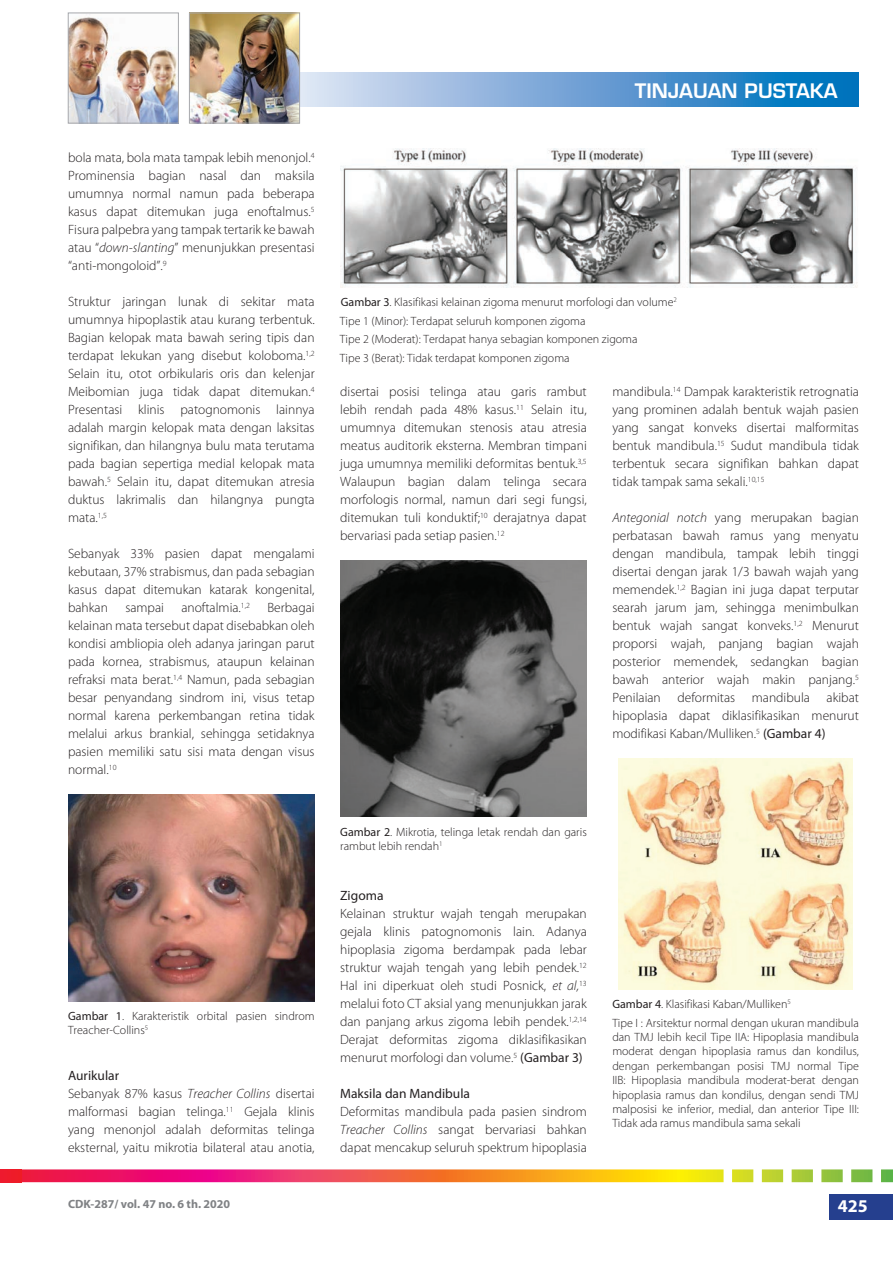
<style>
.page{position:relative;width:893px;height:1263px;background:#fff}
.page>*{position:absolute;margin:0;border:0;box-sizing:border-box;transform-origin:0 0}
.t1{font:600 19.5px "Eurostile LT Std";color:#fff}
.t2{font:700 18px "Myriad Pro";color:#fff}
.t3{font:300 13.5px/18px "Myriad Pro";color:#231f20;text-align:justify}
.t4{font:13.5px "Myriad Pro";color:#231f20}
.t5{font:300 12px/14.4px "Myriad Pro";color:#231f20}
.t6{font:700 12px "Myriad Pro";color:#808285}
.s1{font-style:italic}
.s2{font-weight:400}
</style>
<div class="page">
<svg style="left:300px;top:72px;width:559px;height:35px;background:#6ba4d5"></svg>
<img style="left:70px;top:17px;width:107px;height:104px">
<div style="left:68px;top:13px;width:111px;height:110px;border:1px solid #a8a9ad"></div>
<img style="left:191px;top:15px;width:107px;height:106px">
<div style="left:189px;top:13px;width:111px;height:110px;border:1px solid #a8a9ad"></div>
<div style="left:829px;top:1194px;width:64px;height:26px;background:#253f8e"></div>
<svg style="left:21px;top:1169px;width:872px;height:13px;background:#e87f51"></svg>
<div style="left:0;top:1169px;width:21px;height:13px;background:#ee1b2b"></div>
<img style="left:68px;top:794px;width:247px;height:207px">
<img style="left:340px;top:560px;width:247px;height:257px">
<img style="left:618px;top:758px;width:235px;height:231px">
<img style="left:340px;top:149px;width:518px;height:138px">
<p class="t3" style="left:68px;top:149px;width:248px">bola mata, bola mata tampak lebih menonjol.<sup>4<br></sup>Prominensia bagian nasal dan maksila umumnya normal namun pada beberapa kasus dapat ditemukan juga enoftalmus.<sup>5<br></sup>Fisura palpebra yang tampak tertarik ke bawah atau “<span class="s1">down-slanting</span>” menunjukkan presentasi “anti-mongoloid”.<sup>9</sup></p>
<p class="t3" style="left:68px;top:293px;width:248px">Struktur jaringan lunak di sekitar mata umumnya hipoplastik atau kurang terbentuk.<br>Bagian kelopak mata bawah sering tipis dan terdapat lekukan yang disebut koloboma.<sup>1,2<br></sup>Selain itu, otot orbikularis oris dan kelenjar Meibomian juga tidak dapat ditemukan.<sup>4<br></sup>Presentasi klinis patognomonis lainnya adalah margin kelopak mata dengan laksitas signifikan, dan hilangnya bulu mata terutama pada bagian sepertiga medial kelopak mata bawah.<sup>5</sup> Selain itu, dapat ditemukan atresia duktus lakrimalis dan hilangnya pungta mata.<sup>1,5</sup></p>
<p class="t3" style="left:68px;top:545px;width:248px">Sebanyak 33% pasien dapat mengalami kebutaan, 37% strabismus, dan pada sebagian kasus dapat ditemukan katarak kongenital, bahkan</p>
<p class="t3" style="left:125px;top:599px;width:40px">sampai</p>
<p class="t3" style="left:181px;top:599px;width:70px">anoftalmia.<sup>1,2</sup></p>
<p class="t3" style="left:68px;top:599px;width:248px;text-indent:199px">Berbagai kelainan mata tersebut dapat disebabkan oleh kondisi ambliopia oleh adanya jaringan parut pada kornea, strabismus, ataupun kelainan refraksi mata berat.<sup>1,4</sup> Namun, pada sebagian besar penyandang sindrom ini, visus tetap normal karena perkembangan retina tidak melalui arkus brankial, sehingga setidaknya pasien memiliki satu sisi mata dengan visus normal.<sup>10</sup></p>
<p class="t5" style="left:68px;top:1009px;width:248px"><span class="s2">Gambar 1</span>. Karakteristik orbital pasien sindrom<br>Treacher-Collins<sup>5</sup></p>
<p class="t3" style="left:68px;top:1067px;width:248px;text-align:left"><span class="s2">Aurikular<br></span>Sebanyak 87% kasus <span class="s1">Treacher Collins</span> disertai malformasi bagian telinga.<sup>11</sup> Gejala klinis yang menonjol adalah deformitas telinga eksternal, yaitu mikrotia bilateral atau anotia,</p>
<h1 class="t1" style="left:635px;top:79px;width:204px">TINJAUAN PUSTAKA</h1>
<p class="t5" style="left:340px;top:293px;width:338px;line-height:18.6px"><span class="s2">Gambar 3</span>. Klasifikasi kelainan zigoma menurut morfologi dan volume<sup>2<br></sup>Tipe 1 (Minor): Terdapat seluruh komponen zigoma<br>Tipe 2 (Moderat): Terdapat hanya sebagian komponen zigoma<br>Tipe 3 (Berat): Tidak terdapat komponen zigoma</p>
<p class="t3" style="left:340px;top:383px;width:248px">disertai posisi telinga atau garis rambut lebih rendah pada 48% kasus.<sup>11</sup> Selain itu, umumnya ditemukan stenosis atau atresia meatus auditorik eksterna. Membran timpani juga umumnya memiliki deformitas bentuk.<sup>3,5<br></sup>Walaupun bagian dalam telinga secara morfologis normal, namun dari segi fungsi, ditemukan tuli konduktif;<sup>10</sup> derajatnya dapat bervariasi pada setiap pasien.<sup>12</sup></p>
<p class="t3" style="left:612px;top:383px;width:248px">mandibula.<sup>14</sup> Dampak karakteristik retrognatia yang prominen adalah bentuk wajah pasien yang sangat konveks disertai malformitas bentuk mandibula.<sup>15</sup> Sudut mandibula tidak terbentuk secara signifikan bahkan dapat tidak tampak sama sekali.<sup>10,15</sup></p>
<p class="t3" style="left:612px;top:509px;width:248px"><span class="s1">Antegonial notch</span> yang merupakan bagian perbatasan bawah ramus yang menyatu dengan mandibula, tampak lebih tinggi disertai dengan jarak 1/3 bawah wajah yang memendek.<sup>1,2</sup> Bagian ini juga dapat terputar searah jarum jam, sehingga menimbulkan bentuk wajah sangat konveks.<sup>1,2</sup> Menurut proporsi wajah, panjang bagian wajah posterior memendek, sedangkan bagian bawah anterior wajah makin panjang.<sup>5<br></sup>Penilaian deformitas mandibula akibat hipoplasia dapat diklasifikasikan menurut modifikasi Kaban/Mulliken.<sup>5</sup> <span class="s2">(Gambar 4)</span></p>
<p class="t5" style="left:340px;top:824px;width:248px"><span class="s2">Gambar 2</span>. Mikrotia, telinga letak rendah dan garis rambut lebih rendah<sup>1</sup></p>
<p class="t4" style="left:340px;top:887px;width:45px">Zigoma</p>
<p class="t3" style="left:340px;top:905px;width:248px">Kelainan struktur wajah tengah merupakan gejala klinis patognomonis lain. Adanya hipoplasia zigoma berdampak pada lebar struktur wajah tengah yang lebih pendek.<sup>12<br></sup>Hal ini diperkuat oleh studi Posnick, <span class="s1">et al,</span><sup>13 </sup>melalui foto CT aksial yang menunjukkan jarak dan panjang arkus zigoma lebih pendek.<sup>1,2,14<br></sup>Derajat deformitas zigoma diklasifikasikan menurut morfologi dan volume.<sup>5</sup> <span class="s2">(Gambar 3)</span></p>
<p class="t4" style="left:340px;top:1085px;width:131px">Maksila dan Mandibula</p>
<p class="t3" style="left:340px;top:1103px;width:248px">Deformitas mandibula pada pasien sindrom <span class="s1">Treacher Collins</span> sangat bervariasi bahkan dapat mencakup seluruh spektrum hipoplasia</p>
<p class="t5" style="left:612px;top:995px;width:248px;line-height:18.6px"><span class="s2">Gambar 4</span>. Klasifikasi Kaban/Mulliken<sup>5<br></sup>Tipe I : Arsitektur normal dengan ukuran mandibula</p>
<p class="t5" style="left:612px;top:1030px;width:248px;text-align:justify">dan TMJ lebih kecil Tipe IIA: Hipoplasia mandibula moderat dengan hipoplasia ramus dan kondilus, dengan perkembangan posisi TMJ normal Tipe IIB: Hipoplasia mandibula moderat-berat dengan hipoplasia ramus dan kondilus, dengan sendi TMJ malposisi ke inferior, medial, dan anterior Tipe III:<br>Tidak ada ramus mandibula sama sekali</p>
<p class="t6" style="left:68px;top:1196px;width:164px">CDK-287/ vol. 47 no. 6 th. 2020</p>
<h2 class="t2" style="left:838px;top:1194px;width:31px">425</h2>
</div>
